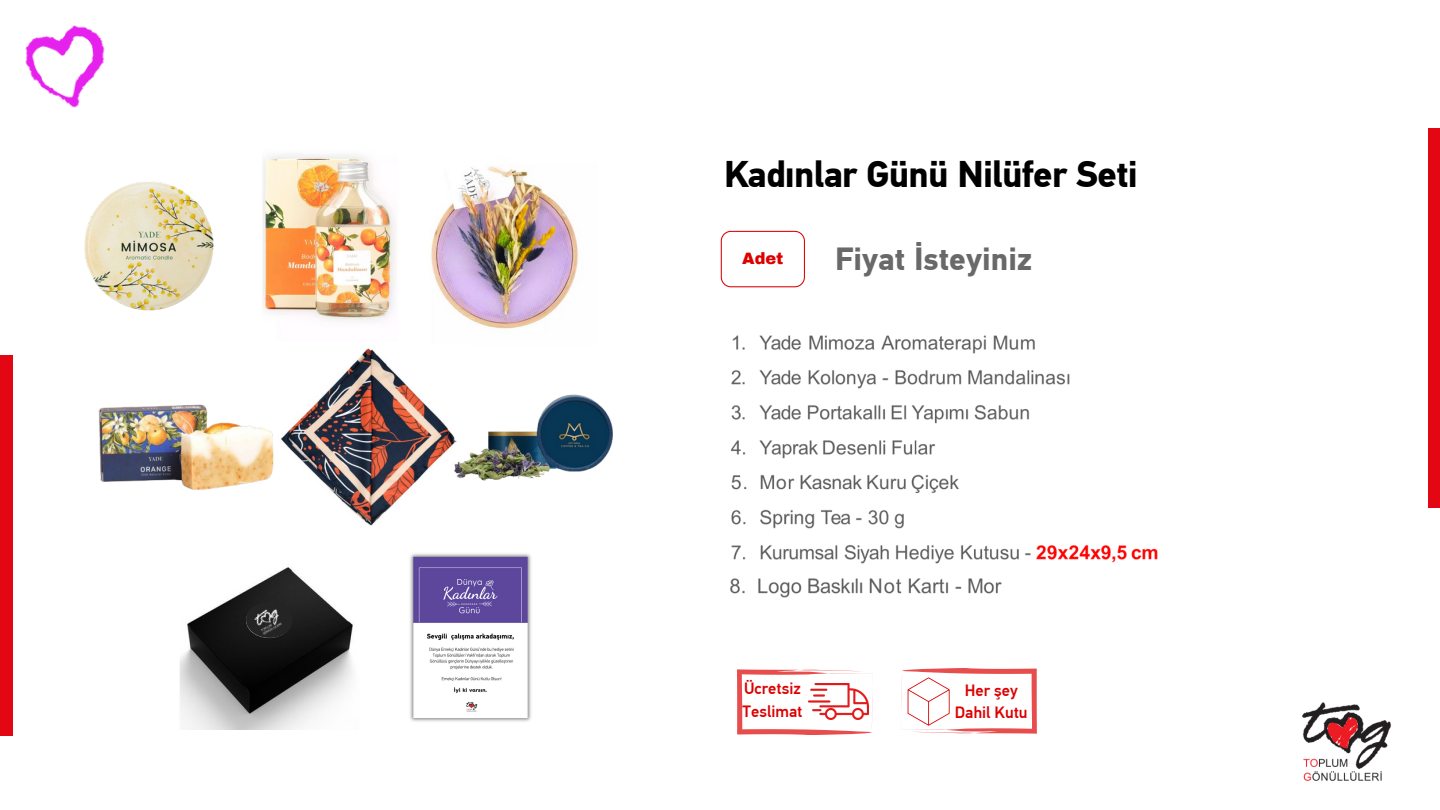
<style>
.page{position:relative;width:1440px;height:810px;background:#fff}
.page>*{position:absolute;margin:0;border:0;box-sizing:border-box;transform-origin:0 0}
.t1{font:700 37.1px "PF Din Text Pro";letter-spacing:-.02em;color:#000}
.t2{font:700 32px "PF Din Text Pro";color:#696969}
.t3{font:500 16.4px/22.5px "PF Din Text Pro";color:#d00}
.t4{font:900 16.1px "Archivo";color:#d00}
</style>
<div class="page">
<img style="left:84px;top:155px;width:494px;height:574px">
<img style="left:84px;top:346px;width:529px;height:186px">
<img style="left:731px;top:335px;width:427px;height:229px">
<img style="left:1302px;top:702px;width:89px;height:79px">
<svg style="left:737px;top:669px;width:136px;height:66px"></svg>
<svg style="left:721px;top:231px;width:84px;height:56px"></svg>
<svg style="left:901px;top:668px;width:136px;height:66px"></svg>
<img style="left:25px;top:25px;width:80px;height:83px">
<div style="left:0;top:356px;width:12px;height:379px;background:#e30613"></div>
<div style="left:1428px;top:128px;width:12px;height:380px;background:#e30613"></div>
<div style="left:371px;top:579px;width:164px;height:128px;background:#fff"></div>
<img style="left:235px;top:586px;width:68px;height:68px">
<img style="left:408px;top:548px;width:125px;height:178px">
<img style="left:730px;top:578px;width:272px;height:20px">
<h1 class="t1" style="left:724px;top:160px;width:415px">Kadınlar Günü Nilüfer Seti</h1>
<p class="t4" style="left:742px;top:250px;width:43px">Adet</p>
<p class="t2" style="left:835px;top:246px;width:198px">Fiyat İsteyiniz</p>
<p class="t3" style="left:743px;top:679px;width:61px">Ücretsiz<br>Teslimat</p>
<p class="t3" style="left:955px;top:680px;width:74px;text-align:center">Her şey<br>Dahil Kutu</p>
</div>
